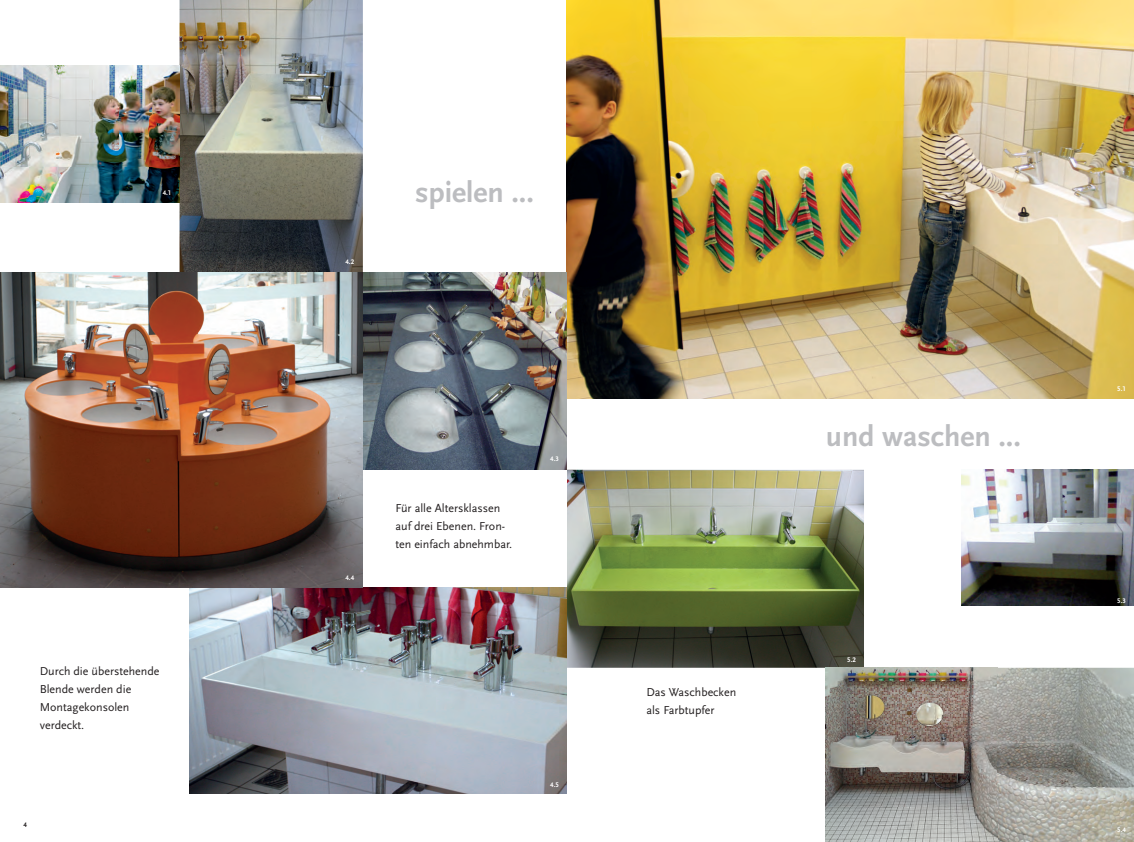
<style>
.page{position:relative;width:1134px;height:842px;background:#fff}
.page>*{position:absolute;margin:0;border:0;box-sizing:border-box;transform-origin:0 0}
.t1{font:700 30px "Scala Sans";color:#bcbdc0}
.t2{font:12px/18px "Scala Sans";color:#231f20}
.t3{font:700 7px "Scala Sans Figures";color:#fff}
.t4{font:700 7px "Scala Sans Figures";color:#231f20}
</style>
<div class="page">
<img style="left:190px;top:588px;width:377px;height:206px">
<img style="left:567px;top:0;width:567px;height:399px">
<img style="left:363px;top:272px;width:204px;height:198px">
<img style="left:567px;top:470px;width:297px;height:198px">
<img style="left:180px;top:0;width:183px;height:272px">
<img style="left:826px;top:668px;width:308px;height:174px">
<svg style="left:1112px;top:823px;width:3px;height:4px"></svg>
<img style="left:0;top:272px;width:363px;height:316px">
<img style="left:0;top:65px;width:180px;height:137px">
<img style="left:961px;top:470px;width:173px;height:136px">
<p class="t3" style="left:163px;top:190px;width:10px">4.1</p>
<p class="t2" style="left:40px;top:662px;width:121px">Durch die überstehende<br>Blende werden die<br>Montagekonsolen verdeckt.</p>
<p class="t4" style="left:23px;top:822px;width:5px">4</p>
<p class="t3" style="left:345px;top:259px;width:10px">4.2</p>
<h1 class="t1" style="left:415px;top:177px;width:120px">spielen ...</h1>
<p class="t3" style="left:345px;top:575px;width:10px">4.4</p>
<p class="t2" style="left:395px;top:499px;width:118px">Für alle Altersklassen auf drei Ebenen. Fron&shy;ten einfach abnehmbar.</p>
<p class="t3" style="left:550px;top:456px;width:10px">4.3</p>
<p class="t3" style="left:550px;top:781px;width:10px">4.5</p>
<p class="t2" style="left:646px;top:684px;width:91px">Das Waschbecken als Farbtupfer</p>
<h1 class="t1" style="left:826px;top:420px;width:196px">und waschen ...</h1>
<p class="t3" style="left:847px;top:656px;width:10px">5.2</p>
<p class="t3" style="left:1117px;top:386px;width:10px">5.1</p>
<p class="t3" style="left:1117px;top:598px;width:10px">5.3</p>
<p class="t3" style="left:1117px;top:827px;width:10px">5.4</p>
</div>
